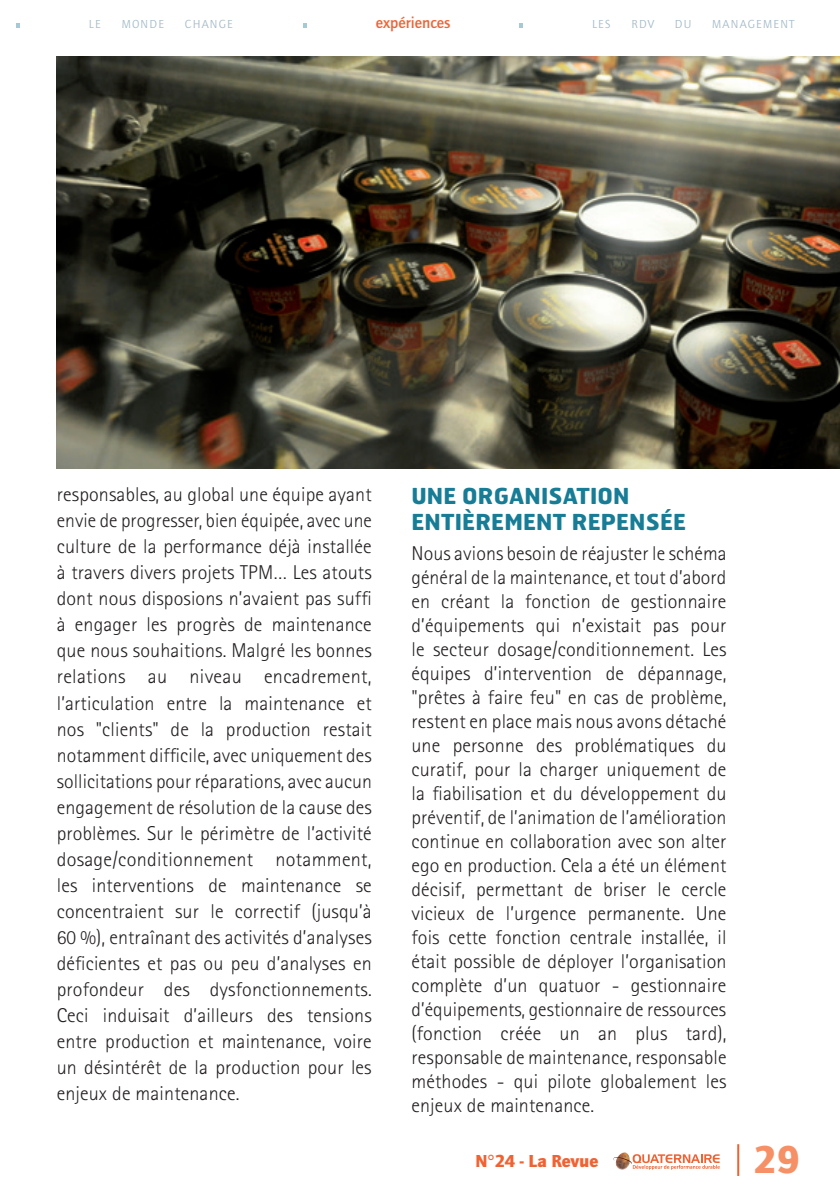
<style>
.page{position:relative;width:840px;height:1191px;background:#fff}
.page>*{position:absolute;margin:0;border:0;box-sizing:border-box;transform-origin:0 0}
.t1{font:900 40px "Quay Itc T";color:#f69067}
.t2{font:700 22px/26px "Hermes";letter-spacing:.005em;color:#177c95}
.t3{font:300 20px/26px "Rotis Sans Serif";letter-spacing:.005em;color:#231f20;text-align:justify}
.t4{font:900 18px "Quay Itc T";color:#f16232}
.t5{font:700 16px "Quay Itc T";color:#f16232}
.t6{font:12px "Quay Itc T";letter-spacing:.1em;color:#a5bcca}
</style>
<div class="page">
<hr style="left:736px;top:1144px;width:2px;height:32px;background:#f16232">
<svg style="left:613px;top:1152px;width:106px;height:17px"></svg>
<img style="left:57px;top:57px;width:782px;height:411px">
<svg style="left:16px;top:23px;width:3px;height:5px"></svg>
<svg style="left:303px;top:23px;width:3px;height:5px"></svg>
<svg style="left:519px;top:23px;width:3px;height:5px"></svg>
<p class="t6" style="left:89px;top:17px;width:13px">LE</p>
<p class="t6" style="left:122px;top:17px;width:44px">MONDE</p>
<p class="t6" style="left:185px;top:17px;width:49px">CHANGE</p>
<p class="t5" style="left:375px;top:13px;width:76px">expériences</p>
<p class="t6" style="left:592px;top:17px;width:20px">LES</p>
<p class="t6" style="left:631px;top:17px;width:24px">RDV</p>
<p class="t6" style="left:674px;top:17px;width:18px">DU</p>
<p class="t6" style="left:711px;top:17px;width:84px">MANAGEMENT</p>
<p class="t3" style="left:57px;top:482px;width:316px">responsables, au global une équipe ayant envie de progresser, bien équipée, avec une culture de la performance déjà installée à travers divers projets TPM… Les atouts dont nous disposions n’avaient pas suffi à engager les progrès de maintenance que nous souhaitions. Malgré les bonnes relations au niveau encadrement, l’articulation entre la maintenance et nos "clients" de la production restait notamment difficile, avec uniquement des sollicitations pour réparations, avec aucun engagement de résolution de la cause des problèmes. Sur le périmètre de l’activité dosage/conditionnement notamment, les interventions de maintenance se concentraient sur le correctif (jusqu’à 60 %), entraînant des activités d’analyses déficientes et pas ou peu d’analyses en profondeur des dysfonctionnements.<br>Ceci induisait d’ailleurs des tensions entre production et maintenance, voire un désintérêt de la production pour les enjeux de maintenance.</p>
<p class="t2" style="left:411px;top:482px;width:276px">UNE ORGANISATION<br>ENTIÈREMENT REPENSÉE</p>
<p class="t3" style="left:411px;top:541px;width:316px;line-height:24px">Nous avions besoin de réajuster le schéma général de la maintenance, et tout d’abord en créant la fonction de gestionnaire d’équipements qui n’existait pas pour le secteur dosage/conditionnement. Les équipes d’intervention de dépannage, "prêtes à faire feu" en cas de problème, restent en place mais nous avons détaché une personne des problématiques du curatif, pour la charger uniquement de la fiabilisation et du développement du préventif, de l’animation de l’amélioration continue en collaboration avec son alter ego en production. Cela a été un élément décisif, permettant de briser le cercle vicieux de l’urgence permanente. Une fois cette fonction centrale installée, il était possible de déployer l’organisation complète d’un quatuor - gestionnaire d’équipements, gestionnaire de ressources (fonction créée un an plus tard), responsable de maintenance, responsable méthodes - qui pilote globalement les enjeux de maintenance.</p>
<p class="t4" style="left:475px;top:1150px;width:124px">N°24 - La Revue</p>
<h1 class="t1" style="left:753px;top:1136px;width:48px">29</h1>
</div>
